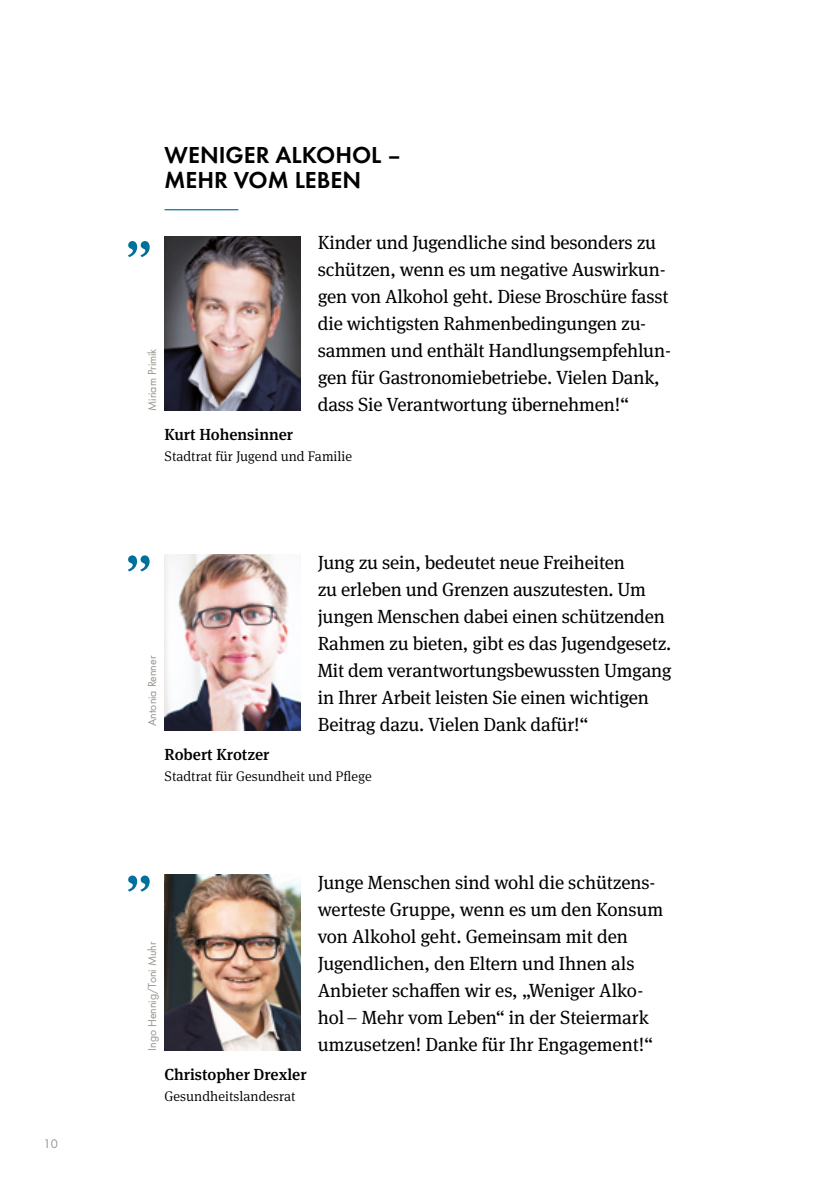
<style>
.page{position:relative;width:840px;height:1191px;background:#fff}
.page>*{position:absolute;margin:0;border:0;box-sizing:border-box;transform-origin:0 0}
.t1{font:60px "Meta Serif OT";color:#00709c}
.Ueberschrift_Ebene_0{font:24px/25px "Futura Dem";color:#000}
.Fliesstext{font:19px/27px "Meta Serif OT";letter-spacing:-.01em;color:#000}
.t2{font:500 16px "Meta Serif OT";color:#000}
.Infotext{font:300 14px "Meta Serif OT";color:#000}
.t3{font:13px "Futura Boo";color:#96948b}
.t4{font:12px "Futura Boo";color:#96948b}
</style>
<div class="page">
<hr style="left:164px;top:209px;width:74px;height:1px;background:#00709c">
<img style="left:164px;top:236px;width:136px;height:175px">
<img style="left:164px;top:874px;width:136px;height:176px">
<img style="left:164px;top:554px;width:136px;height:176px">
<p class="t3" style="left:44px;top:1134px;width:16px">10</p>
<h2 class="Ueberschrift_Ebene_0" style="left:164px;top:140px;width:238px">WENIGER ALKOHOL –<br>MEHR VOM LEBEN</h2>
<h1 class="t1" style="left:125px;top:191px;width:30px">„</h1>
<p class="t4" style="left:144px;top:411px;width:64px;rotate:-90deg">Miriam Primik</p>
<p class="Fliesstext" style="left:317px;top:228px;width:354px">Kinder und Jugendliche sind besonders zu schützen, wenn es um negative Auswirkun&shy;gen von Alkohol geht. Diese Broschüre fasst die wichtigsten Rahmenbedingungen zu&shy;sammen und enthält Handlungsempfehlun&shy;gen für Gastronomiebetriebe. Vielen Dank, dass Sie Verantwortung übernehmen!“</p>
<p class="t2" style="left:164px;top:424px;width:130px">Kurt Hohensinner</p>
<p class="Infotext" style="left:164px;top:447px;width:189px">Stadtrat für Jugend und Familie</p>
<h1 class="t1" style="left:124px;top:505px;width:30px">„</h1>
<p class="t4" style="left:144px;top:726px;width:72px;rotate:-90deg">Antonia Renner</p>
<p class="Fliesstext" style="left:317px;top:548px;width:355px">Jung zu sein, bedeutet neue Freiheiten<br>zu erleben und Grenzen auszutesten. Um jungen Menschen dabei einen schützenden Rahmen zu bieten, gibt es das Jugendgesetz.<br>Mit dem verantwortungsbewussten Umgang in Ihrer Arbeit leisten Sie einen wichtigen Beitrag dazu. Vielen Dank dafür!“</p>
<p class="t2" style="left:164px;top:744px;width:106px">Robert Krotzer</p>
<p class="Infotext" style="left:164px;top:767px;width:208px">Stadtrat für Gesundheit und Pflege</p>
<h1 class="t1" style="left:125px;top:825px;width:30px">„</h1>
<p class="t4" style="left:144px;top:1050px;width:110px;rotate:-90deg">Ingo Hennig/Toni Muhr</p>
<p class="t2" style="left:164px;top:1064px;width:143px">Christopher Drexler</p>
<p class="Infotext" style="left:164px;top:1087px;width:133px">Gesundheitslandesrat</p>
<p class="Fliesstext" style="left:317px;top:868px;width:347px">Junge Menschen sind wohl die schützens&shy;werteste Gruppe, wenn es um den Konsum von Alkohol geht. Gemeinsam mit den Jugendlichen, den Eltern und Ihnen als Anbieter schaffen wir es, „Weniger Alko&shy;hol– Mehr vom Leben“ in der Steiermark umzusetzen! Danke für Ihr Engagement!“</p>
</div>
